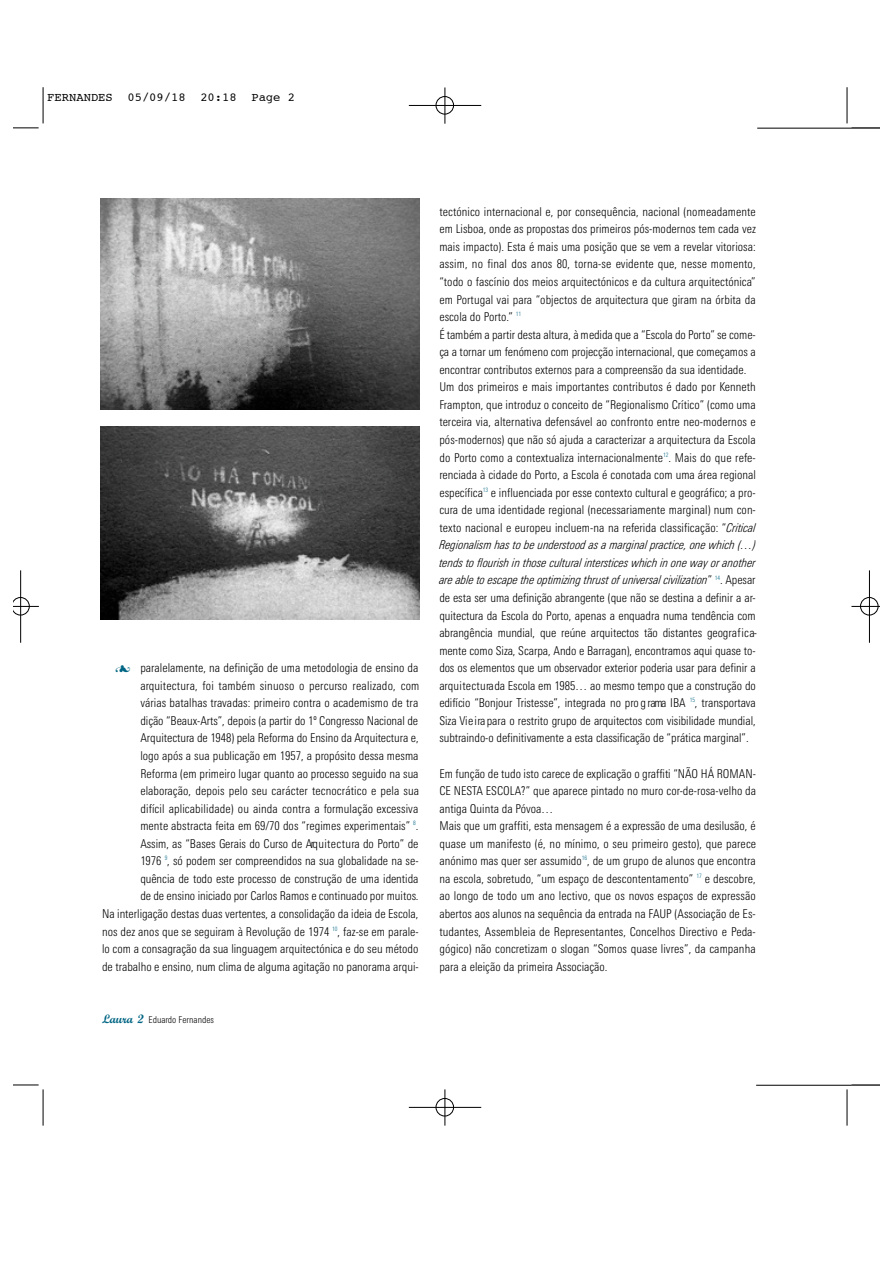
<style>
.page{position:relative;width:893px;height:1263px;background:#fff}
.page>*{position:absolute;margin:0;border:0;box-sizing:border-box;transform-origin:0 0}
.t1{font:300 condensed 12.15px/17.5px "Linotype Univers";color:#000}
.t2{font:12.15px "Courier";color:#000}
.t3{font:300 condensed 9.45px "Linotype Univers";color:#000}
.s1{font-family:"Script";font-weight:700;font-stretch:normal;font-size:12.15px;color:#006584}
.s2{font-style:italic}
</style>
<div class="page">
<hr style="left:757px;top:128px;width:122px;height:1px;background:#000">
<hr style="left:756px;top:1085px;width:123px;height:1px;background:#000">
<img style="left:101px;top:198px;width:319px;height:211px">
<img style="left:100px;top:426px;width:320px;height:193px">
<svg style="left:14px;top:127px;width:25px;height:2px"></svg>
<hr style="left:43px;top:87px;width:1px;height:36px;background:#000">
<svg style="left:851px;top:127px;width:28px;height:2px"></svg>
<hr style="left:847px;top:87px;width:1px;height:36px;background:#000">
<svg style="left:14px;top:1084px;width:25px;height:1px"></svg>
<hr style="left:43px;top:1089px;width:1px;height:36px;background:#000">
<svg style="left:851px;top:1084px;width:28px;height:1px"></svg>
<hr style="left:847px;top:1089px;width:1px;height:36px;background:#000">
<hr style="left:409px;top:105px;width:72px;height:1px;background:#000">
<hr style="left:445px;top:87px;width:1px;height:37px;background:#000">
<svg style="left:435px;top:96px;width:19px;height:19px"></svg>
<hr style="left:409px;top:1107px;width:72px;height:1px;background:#000">
<hr style="left:445px;top:1089px;width:1px;height:36px;background:#000">
<svg style="left:435px;top:1097px;width:19px;height:20px"></svg>
<hr style="left:869px;top:570px;width:1px;height:73px;background:#000">
<svg style="left:851px;top:597px;width:28px;height:19px"></svg>
<hr style="left:20px;top:570px;width:1px;height:73px;background:#000">
<svg style="left:14px;top:597px;width:25px;height:19px"></svg>
<p class="t2" style="left:47px;top:92px;width:249px">FERNANDES 05/09/18 20:18 Page 2</p>
<p class="t1" style="left:102px;top:660px;width:319px;text-align:right">paralelamente, na definição de uma metodologia de ensino da arquitectura, foi também sinuoso o percurso realizado, com<br>várias batalhas travadas: primeiro contra o academismo de tra<br>dição “Beaux-Arts”, depois (a partir do 1º Congresso Nacional de Arquitectura de 1948) pela Reforma do Ensino da Arquitectura e,<br>logo após a sua publicação em 1957, a propósito dessa mesma Reforma (em primeiro lugar quanto ao processo seguido na sua elaboração, depois pelo seu carácter tecnocrático e pela sua<br>difícil aplicabilidade) ou ainda contra a formulação excessiva<br>mente abstracta feita em 69/70 dos “regimes experimentais” <sup>8</sup>.<br>Assim, as “Bases Gerais do Curso de Arq u it e c t u ra do Porto” de<br>1976 <sup>9</sup>, só podem ser compreendidos na sua globalidade na se-<br>quência de todo este processo de construção de uma identida<br>de de ensino iniciado por Carlos Ramos e continuado por muitos.<br>Na interligação destas duas vertentes, a consolidação da ideia de Escola, nos dez anos que se seguiram à Revolução de 1974 <sup>10</sup>, faz-se em parale&shy;lo com a consagração da sua linguagem arquitectónica e do seu método de trabalho e ensino, num clima de alguma agitação no panorama arqui-</p>
<p class="t3" style="left:102px;top:1015px;width:113px"><span class="s1">Laura 2</span> Eduardo Fernandes</p>
<p class="t1" style="left:439px;top:203px;width:319px">tectónico internacional e, por consequência, nacional (nomeadamente em Lisboa, onde as propostas dos primeiros pós-modernos tem cada vez mais impacto). Esta é mais uma posição que se vem a revelar vitoriosa: assim, no final dos anos 80, torna-se evidente que, nesse momento, “todo o fascínio dos meios arquitectónicos e da cultura arquitectónica” em Portugal vai para “objectos de arquitectura que giram na órbita da escola do Porto.” <sup>11<br></sup>É também a partir desta altura, à medida que a “Escola do Porto” se come&shy;ça a tornar um fenómeno com projecção internacional, que começamos a e n c o n trar contributos externos para a compreensão da sua identidade.<br>Um dos primeiros e mais importantes contributos é dado por Kenneth Frampton, que introduz o conceito de “Regionalismo Crítico” (como uma terceira via, alternativa defensável ao confronto entre neo-modernos e pós-modernos) que não só ajuda a caracterizar a arquitectura da Escola do Porto como a contextualiza internacionalmente<sup>12</sup>. Mais do que refe&shy;renciada à cidade do Porto, a Escola é conotada com uma área regional específica<sup>13</sup> e influenciada por esse contexto cultural e geográfico; a pro&shy;cura de uma identidade regional (necessariamente marginal) num con&shy;texto nacional e europeu incluem-na na referida classificação: “<span class="s2">Critical Regionalism has to be understood as a marginal practice, one which (…) tends to flourish in those cultural interstices which in one way or another are able to escape the optimizing thrust of universal civilization</span>” <sup>14</sup>. Ap e s a r de esta ser uma definição abrangente (que não se destina a definir a ar&shy;q u ite c tu ra da Escola do Porto, apenas a enquadra numa tendência com a b rangência mundial, que reúne arquitectos tão distantes geogra f ic a&shy;mente como Siza, Scarpa, Ando e Barragan), encontramos aqui quase to&shy;dos os elementos que um observador exterior poderia usar para definir a a rq u ite c tu rada Escola em 1985… ao mesmo tempo que a construção do edifício “Bonjour Tristesse”, integrada no pro g rama IBA <sup>1</sup> <sup>5</sup>, tra n s p o rtava Siza Vi e i ra para o restrito grupo de arquitectos com visibilidade mundial, s u b traindo-o definitivamente a esta classificação de “prática marg in a l” .</p>
<p class="t1" style="left:439px;top:765px;width:318px">Em função de tudo isto carece de explicação o graffiti “NÃO HÁ ROMAN-CE NESTA ESCOLA?” que aparece pintado no muro cor-de-rosa-velho da antiga Quinta da Póvoa…<br>Mais que um graffiti, esta mensagem é a expressão de uma desilusão, é quase um manifesto (é, no mínimo, o seu primeiro gesto), que parece anónimo mas quer ser assumido<sup>16</sup>, de um grupo de alunos que encontra na escola, sobretudo, “um espaço de descontentamento” <sup>17</sup> e descobre, ao longo de todo um ano lectivo, que os novos espaços de expressão abertos aos alunos na sequência da entrada na FAUP (Associação de Es&shy;tudantes, Assembleia de Representantes, Concelhos Directivo e Peda&shy;gógico) não concretizam o slogan “Somos quase livres”, da campanha para a eleição da primeira Associação.</p>
</div>
